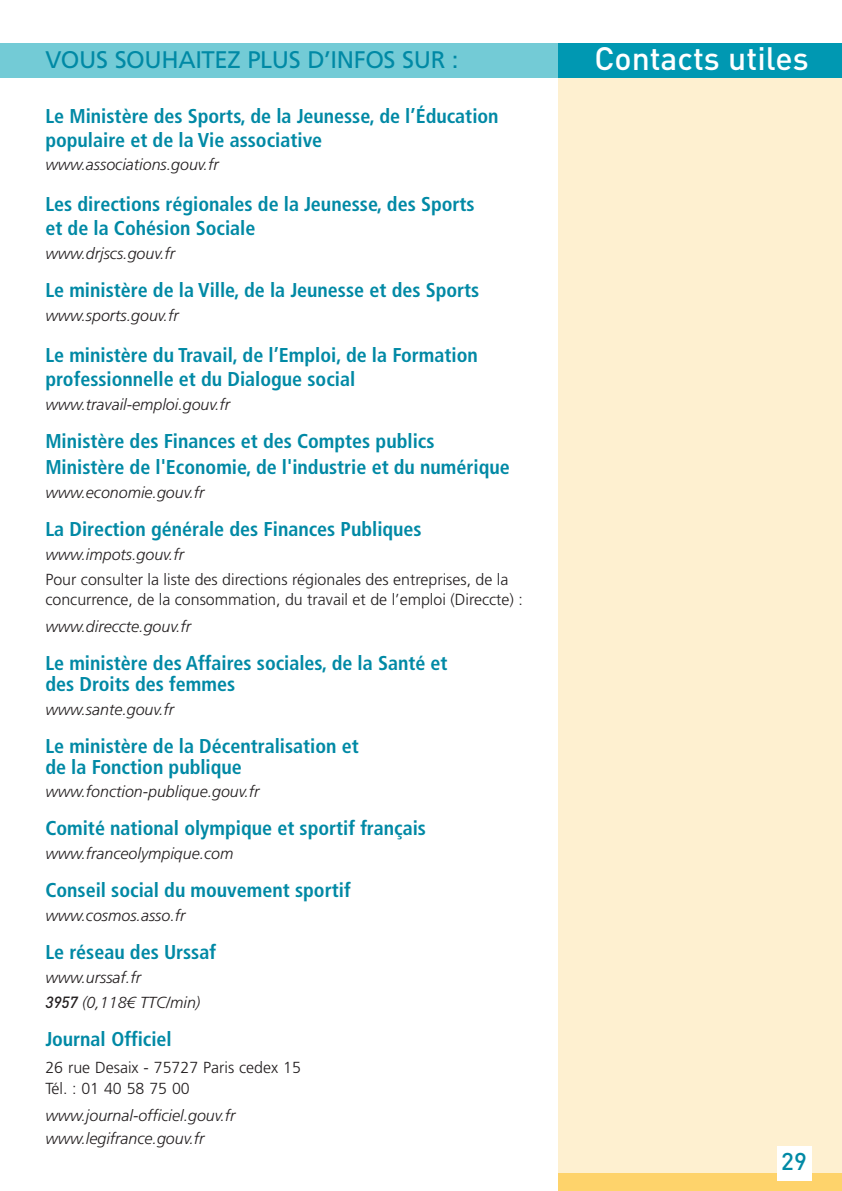
<style>
.page{position:relative;width:842px;height:1191px;background:#fff}
.page>*{position:absolute;margin:0;border:0;box-sizing:border-box;transform-origin:0 0}
.t1{font:500 32px "DINOT";color:#fff}
.t2{font:24px "Frutiger LT Std";letter-spacing:-.015em;color:#0089a5}
.t3{font:500 24px "DINOT";color:#0089a5}
.t4{font:700 condensed 20px/24px "Frutiger LT Std";color:#0089a5}
.t5{font:italic 300 16px/25.6px "Frutiger LT Std";color:#231f20}
.t6{font:300 16px/20px "Frutiger LT Std";color:#231f20}
.s1{font-family:"DINOT";font-weight:500}
</style>
<div class="page">
<div style="left:0;top:43px;width:560px;height:34px;background:#73cbd6"></div>
<div style="left:558px;top:45px;width:284px;height:1132px;background:#fef0d0"></div>
<div style="left:558px;top:43px;width:284px;height:34px;background:#0098b2"></div>
<div style="left:558px;top:1174px;width:284px;height:17px;background:#fed36b"></div>
<div style="left:777px;top:1146px;width:34px;height:34px;background:#fff"></div>
<p class="t2" style="left:45px;top:50px;width:415px">VOUS SOUHAITEZ PLUS D’INFOS SUR :</p>
<p class="t4" style="left:45px;top:105px;width:455px">Le Ministère des Sports, de la Jeunesse, de l’Éducation populaire et de la Vie associative</p>
<p class="t5" style="left:45px;top:153px;width:175px">www.associations.gouv.fr</p>
<p class="t4" style="left:45px;top:194px;width:431px">Les directions régionales de la Jeunesse, des Sports et de la Cohésion Sociale</p>
<p class="t5" style="left:45px;top:242px;width:131px">www.drjscs.gouv.fr</p>
<p class="t4" style="left:45px;top:280px;width:436px">Le ministère de la Ville, de la Jeunesse et des Sports</p>
<p class="t5" style="left:45px;top:304px;width:135px">www.sports.gouv.fr</p>
<p class="t4" style="left:45px;top:344px;width:434px">Le ministère du Travail, de l’Emploi, de la Formation professionnelle et du Dialogue social</p>
<p class="t5" style="left:45px;top:392px;width:186px">www.travail-emploi.gouv.fr</p>
<p class="t4" style="left:45px;top:429px;width:466px;line-height:26.6px">Ministère des Finances et des Comptes publics<br>Ministère de l'Economie, de l'industrie et du numérique</p>
<p class="t5" style="left:45px;top:481px;width:161px">www.economie.gouv.fr</p>
<p class="t4" style="left:45px;top:518px;width:378px">La Direction générale des Finances Publiques</p>
<p class="t5" style="left:45px;top:542px;width:140px">www.impots.gouv.fr</p>
<p class="t6" style="left:45px;top:571px;width:479px">Pour consulter la liste des directions régionales des entreprises, de la concurrence, de la consommation, du travail et de l’emploi (Direccte) :</p>
<p class="t5" style="left:45px;top:615px;width:147px">www.direccte.gouv.fr</p>
<p class="t4" style="left:45px;top:654px;width:404px;line-height:21px">Le ministère des Affaires sociales, de la Santé et des Droits des femmes</p>
<p class="t5" style="left:45px;top:697px;width:130px">www.sante.gouv.fr</p>
<p class="t4" style="left:45px;top:737px;width:315px;line-height:21px">Le ministère de la Décentralisation et de la Fonction publique</p>
<p class="t5" style="left:45px;top:780px;width:216px">www.fonction-publique.gouv.fr</p>
<p class="t4" style="left:45px;top:818px;width:382px">Comité national olympique et sportif français</p>
<p class="t5" style="left:45px;top:842px;width:190px">www.franceolympique.com</p>
<p class="t4" style="left:45px;top:880px;width:307px">Conseil social du mouvement sportif</p>
<p class="t5" style="left:45px;top:903px;width:142px">www.cosmos.asso.fr</p>
<p class="t4" style="left:45px;top:941px;width:172px">Le réseau des Urssaf</p>
<p class="t5" style="left:45px;top:965px;width:157px">www.urssaf.fr<br><span class="s1">3957</span> (0,118€ TTC/min)</p>
<p class="t4" style="left:45px;top:1029px;width:128px">Journal Officiel</p>
<p class="t6" style="left:45px;top:1058px;width:257px;line-height:21px">26 rue Desaix - 75727 Paris cedex 15<br>Tél. : 01 40 58 75 00</p>
<p class="t5" style="left:45px;top:1104px;width:192px;line-height:23.6px">www.journal-officiel.gouv.fr www.legifrance.gouv.fr</p>
<h1 class="t1" style="left:594px;top:47px;width:216px">Contacts utiles</h1>
<p class="t3" style="left:781px;top:1153px;width:27px">29</p>
</div>
